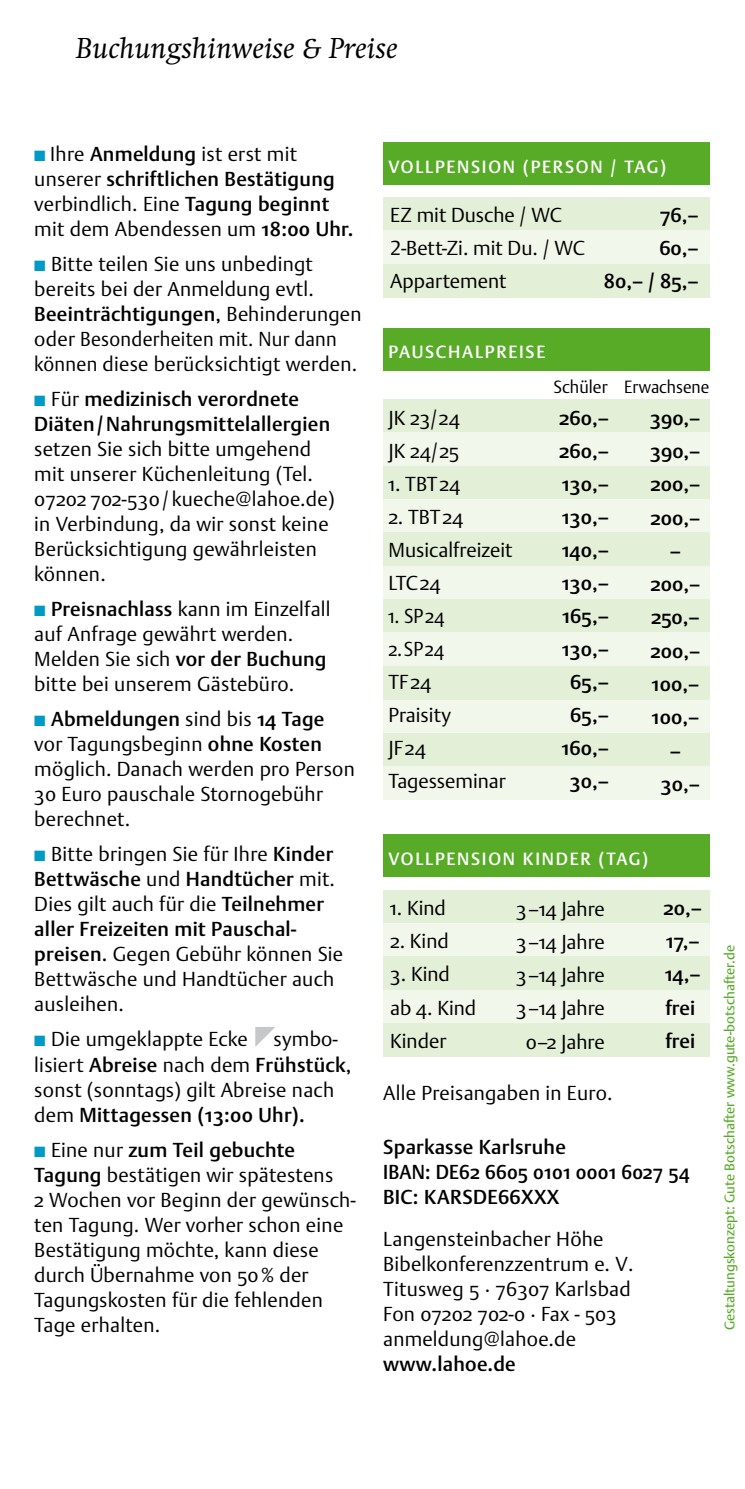
<style>
.page{position:relative;width:745px;height:1489px;background:#fff}
.page>*{position:absolute;margin:0;border:0;box-sizing:border-box;transform-origin:0 0}
.t1{font:italic 30px "Swift EF";color:#000}
.t2{font:300 20px/25px "DTL Argo TPRO";letter-spacing:.015em;color:#000}
.t3{font:500 20px/33.2px "DTL Argo TOT";letter-spacing:.015em;color:#000}
.t4{font:300 20px/33px "DTL Argo TPRO";letter-spacing:.015em;color:#000;scale:.93 1}
.t5{font:500 17.5px "DTL Argo TOT";letter-spacing:.1em;color:#fff}
.t6{font:300 17.5px "DTL Argo TPRO";color:#000}
.t7{font:13.75px "DTL Argo TOT";color:#57ab27}
.s1{color:#009ac6}
.s2{font-family:"DTL Argo TOT";font-weight:500}
.s3{font-family:"DTL Argo TPRO";font-weight:300}
.s4{font-weight:400}
.s5{font-family:"DTL Argo TOT";font-weight:400}
</style>
<div class="page">
<svg style="left:255px;top:1027px;width:20px;height:19px"></svg>
<div style="left:383px;top:142px;width:326px;height:42px;background:#57ab27"></div>
<div style="left:383px;top:833px;width:326px;height:43px;background:#57ab27"></div>
<div style="left:383px;top:328px;width:326px;height:43px;background:#57ab27"></div>
<div style="left:383px;top:197px;width:326px;height:33px;background:#e4efd8"></div>
<div style="left:383px;top:230px;width:326px;height:34px;background:#f2f7ec"></div>
<div style="left:383px;top:264px;width:326px;height:33px;background:#e4efd8"></div>
<div style="left:383px;top:399px;width:326px;height:33px;background:#e4efd8"></div>
<div style="left:383px;top:432px;width:326px;height:34px;background:#f2f7ec"></div>
<div style="left:383px;top:466px;width:326px;height:33px;background:#e4efd8"></div>
<div style="left:383px;top:499px;width:326px;height:33px;background:#f2f7ec"></div>
<div style="left:383px;top:532px;width:326px;height:34px;background:#e4efd8"></div>
<div style="left:383px;top:889px;width:326px;height:34px;background:#e4efd8"></div>
<div style="left:383px;top:566px;width:326px;height:33px;background:#f2f7ec"></div>
<div style="left:383px;top:923px;width:326px;height:33px;background:#f2f7ec"></div>
<div style="left:383px;top:599px;width:326px;height:33px;background:#e4efd8"></div>
<div style="left:383px;top:956px;width:326px;height:33px;background:#e4efd8"></div>
<div style="left:383px;top:632px;width:326px;height:34px;background:#f2f7ec"></div>
<div style="left:383px;top:699px;width:326px;height:33px;background:#f2f7ec"></div>
<div style="left:383px;top:732px;width:326px;height:34px;background:#e4efd8"></div>
<div style="left:383px;top:766px;width:326px;height:33px;background:#f2f7ec"></div>
<div style="left:383px;top:989px;width:326px;height:34px;background:#f2f7ec"></div>
<div style="left:383px;top:666px;width:326px;height:33px;background:#e4efd8"></div>
<div style="left:383px;top:1023px;width:326px;height:33px;background:#e4efd8"></div>
<h1 class="t1" style="left:76px;top:31px;width:322px">Buchungshinweise &amp; Preise</h1>
<p class="t2" style="left:34px;top:142px;width:264px"><span class="s1">■</span> Ihre <span class="s2">Anmeldung</span> ist erst mit</p>
<p class="t3" style="left:34px;top:162px;width:302px"><span class="s3">unserer</span> schriftlichen Bestätigung</p>
<p class="t2" style="left:34px;top:192px;width:320px">verbindlich. Eine <span class="s2">Tagung beginnt </span>mit dem Abendessen um <span class="s2">18:00 Uhr.</span></p>
<p class="t2" style="left:34px;top:252px;width:281px"><span class="s1">■</span> Bitte teilen Sie uns unbedingt bereits bei der Anmeldung evtl.</p>
<p class="t3" style="left:34px;top:297px;width:329px">Beeinträchtigungen<span class="s4">,</span> <span class="s3">Behinderungen</span></p>
<p class="t2" style="left:34px;top:327px;width:324px">oder Besonderheiten mit. Nur dann können diese berücksichtigt werden.</p>
<p class="t3" style="left:34px;top:387px;width:297px;line-height:25px"><span class="s1">■</span> <span class="s3">Für</span> medizinisch verordnete<br>Diäten/Nahrungsmittelallergien</p>
<p class="t2" style="left:34px;top:437px;width:302px">setzen Sie sich bitte umgehend mit unserer Küchenleitung (Tel.<br>07202 702-530/kueche@lahoe.de) in Verbindung, da wir sonst keine<br>Berücksichtigung gewährleisten können.</p>
<p class="t2" style="left:34px;top:597px;width:298px"><span class="s1">■</span> <span class="s2">Preisnachlass</span> kann im Einzelfall auf Anfrage gewährt werden.<br>Melden Sie sich <span class="s2">vor der Buchung </span>bitte bei unserem Gästebüro.</p>
<p class="t3" style="left:34px;top:702px;width:291px"><span class="s1">■</span> Abmeldungen <span class="s3">sind bis</span> 14 Tage</p>
<p class="t2" style="left:34px;top:732px;width:322px">vor Tagungsbeginn <span class="s2">ohne Kosten </span>möglich. Danach werden pro Person<br>30 Euro pauschale Stornogebühr berechnet.</p>
<p class="t2" style="left:34px;top:842px;width:300px"><span class="s1">■</span> Bitte bringen Sie für Ihre <span class="s2">Kinder</span></p>
<p class="t3" style="left:34px;top:862px;width:302px">Bettwäsche <span class="s3">und</span> Handtücher <span class="s3">mit.</span></p>
<p class="t2" style="left:34px;top:892px;width:291px">Dies gilt auch für die <span class="s2">Teilnehmer</span></p>
<p class="t3" style="left:34px;top:912px;width:263px">aller Freizeiten mit Pauschal-</p>
<p class="t2" style="left:34px;top:942px;width:310px"><span class="s2">preisen</span><span class="s5">.</span> Gegen Gebühr können Sie<br>Bettwäsche und Handtücher auch ausleihen.</p>
<p class="t2" style="left:34px;top:1027px;width:215px"><span class="s1">■</span> Die umgeklappte Ecke</p>
<p class="t2" style="left:273px;top:1027px;width:66px">symbo-</p>
<p class="t3" style="left:34px;top:1047px;width:318px"><span class="s3">lisiert</span> Abreise <span class="s3">nach dem</span> Frühstück<span class="s4">,</span></p>
<p class="t2" style="left:34px;top:1077px;width:301px">sonst (sonntags) gilt Abreise nach</p>
<p class="t3" style="left:34px;top:1097px;width:272px"><span class="s3">dem</span> Mittagessen (13:00 Uhr).</p>
<p class="t3" style="left:34px;top:1132px;width:262px"><span class="s1">■</span> <span class="s3">Eine nur</span> zum Teil gebuchte</p>
<p class="t2" style="left:34px;top:1162px;width:322px"><span class="s2">Tagung</span> bestätigen wir spätestens<br>2 Wochen vor Beginn der gewünsch&shy;ten Tagung. Wer vorher schon eine<br>Bestätigung möchte, kann diese durch Übernahme von 50% der<br>Tagungskosten für die fehlenden<br>Tage erhalten.</p>
<p class="t5" style="left:388px;top:157px;width:279px">VOLLPENSION (PERSON / TAG)</p>
<p class="t2" style="left:390px;top:199px;width:196px;line-height:33px">EZ mit Dusche / WC<br>2-Bett-Zi. mit Du. / WC<br>Appartement</p>
<p class="t3" style="left:603px;top:199px;width:96px;text-align:right">76,–<br>60,–<br>80,– / 85,–</p>
<p class="t5" style="left:388px;top:341px;width:158px">PAUSCHALPREISE</p>
<p class="t2" style="left:388px;top:401px;width:73px;line-height:33px">JK 23/24<br>JK 24/25</p>
<p class="t2" style="left:388px;top:471px;width:73px">1. TBT24</p>
<p class="t2" style="left:388px;top:500px;width:125px;line-height:33px">2. TBT24<br>Musicalfreizeit<br>LTC24</p>
<p class="t4" style="left:388px;top:599px;width:128px">1. SP24<br>2.SP24<br>TF24<br>Praisity<br>JF24<br>Tagesseminar</p>
<p class="t6" style="left:553px;top:376px;width:157px">Schüler Erwachsene</p>
<p class="t3" style="left:558px;top:401px;width:51px;text-align:center">260,–<br>260,–<br>130,–<br>130,–<br>140,–<br>130,–<br>165,–<br>130,–<br>65,–<br>65,–<br>160,–<br>30,–</p>
<p class="t3" style="left:650px;top:401px;width:52px;text-align:center">390,–<br>390,–<br>200,–<br>200,– –<br>200,–<br>250,–<br>200,–<br>100,–<br>100,– –<br>30,–</p>
<p class="t5" style="left:388px;top:848px;width:261px">VOLLPENSION KINDER (TAG)</p>
<p class="t2" style="left:390px;top:895px;width:57px">1. Kind</p>
<p class="t2" style="left:390px;top:928px;width:60px">2. Kind</p>
<p class="t2" style="left:390px;top:957px;width:87px;line-height:33.2px">3. Kind<br>ab 4. Kind<br>Kinder</p>
<p class="t2" style="left:516px;top:892px;width:90px;line-height:33.2px;text-align:center">3–14 Jahre<br>3–14 Jahre<br>3–14 Jahre<br>3–14 Jahre<br>0–2 Jahre</p>
<p class="t3" style="left:663px;top:891px;width:40px">20,–<br>17,–<br>14,– frei frei</p>
<p class="t2" style="left:383px;top:1080px;width:231px">Alle Preisangaben in Euro.</p>
<p class="t3" style="left:383px;top:1134px;width:308px;line-height:25px">Sparkasse Karlsruhe<br>IBAN: DE62 6605 0101 0001 6027 54<br>BIC: KARSDE66XXX</p>
<p class="t2" style="left:383px;top:1226px;width:252px">Langensteinbacher Höhe<br>Bibelkonferenzzentrum e. V.<br>Titusweg 5 ∙ 76307 Karlsbad<br>Fon 07202 702-0 ∙ Fax - 503 anmeldung@lahoe.de</p>
<p class="t3" style="left:383px;top:1347px;width:134px">www.lahoe.de</p>
<p class="t7" style="left:721px;top:1329px;width:387px;rotate:-90deg">Gestaltungskonzept: Gute Botschafter www.gute-botschafter.de</p>
</div>
